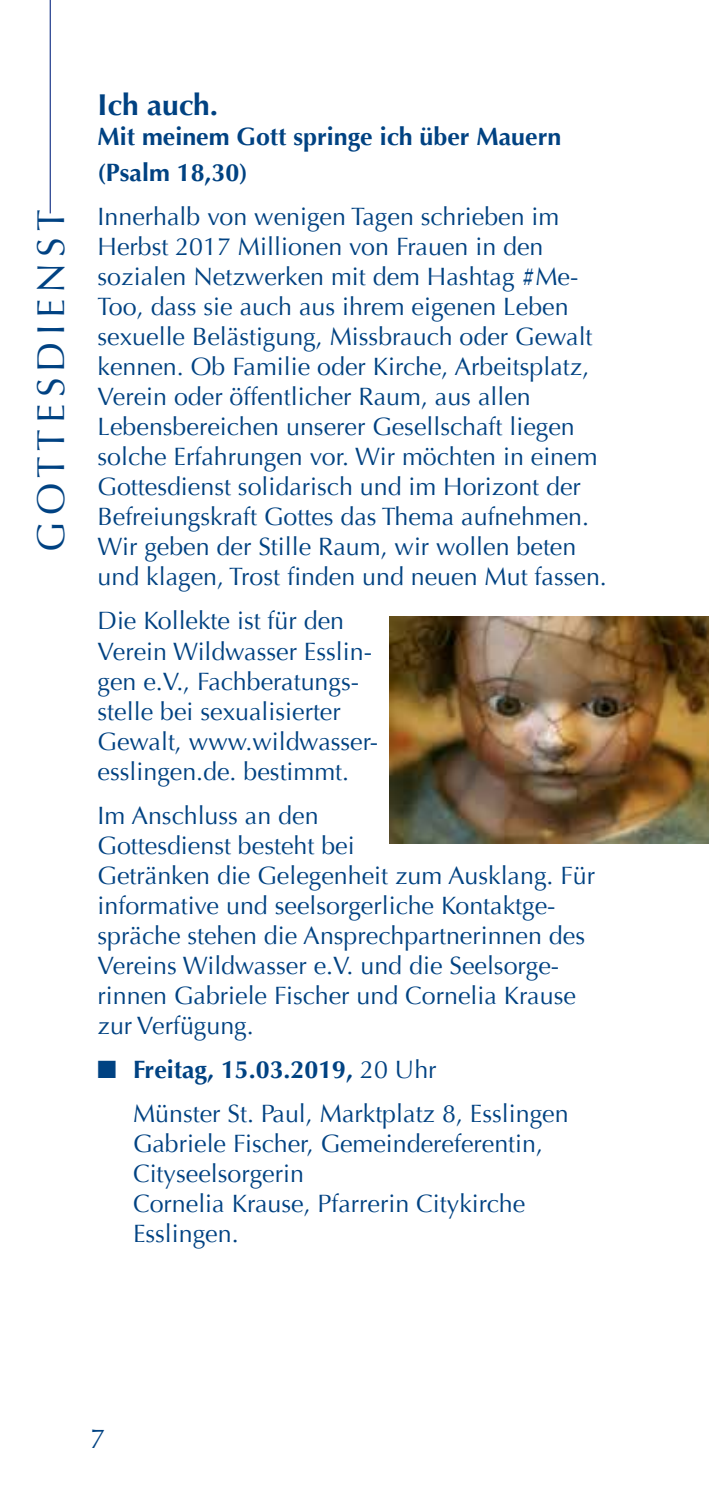
<style>
.page{position:relative;width:709px;height:1489px;background:#fff}
.page>*{position:absolute;margin:0;border:0;box-sizing:border-box;transform-origin:0 0}
.t1{font:38.75px "Optima";letter-spacing:.16em;color:#004282}
.t2{font:700 30px "Optima";color:#004282}
.t3{font:27.5px "Optima";color:#004282}
.t4{font:25px/30px "Optima";color:#004282}
.t5{font:700 25px/36px "Optima";color:#004282}
.s1{font-weight:700}
</style>
<div class="page">
<hr style="left:50px;top:0;width:1px;height:213px;background:#25408f">
<img style="left:390px;top:616px;width:319px;height:227px">
<h1 class="t1" style="left:29px;top:551px;width:343px;rotate:-90deg">GOTTESDIENST</h1>
<p class="t2" style="left:98px;top:87px;width:122px">Ich auch.</p>
<p class="t5" style="left:98px;top:119px;width:465px">Mit meinem Gott springe ich über Mauern (Psalm 18,30)</p>
<p class="t4" style="left:98px;top:202px;width:511px">Innerhalb von wenigen Tagen schrieben im Herbst 2017 Millionen von Frauen in den sozialen Netzwerken mit dem Hashtag #Me-Too, dass sie auch aus ihrem eigenen Leben sexuelle Belästigung, Missbrauch oder Gewalt kennen. Ob Familie oder Kirche, Arbeitsplatz, Verein oder öffentlicher Raum, aus allen Lebensbereichen unserer Gesellschaft liegen solche Erfahrungen vor. Wir möchten in einem Gottesdienst solidarisch und im Horizont der Befreiungskraft Gottes das Thema aufnehmen.<br>Wir geben der Stille Raum, wir wollen beten und klagen, Trost finden und neuen Mut fassen.</p>
<p class="t4" style="left:98px;top:606px;width:282px">Die Kollekte ist für den<br>Verein Wildwasser Esslin&shy;gen e.V., Fachberatungs&shy;stelle bei sexualisierter<br>Gewalt, www.wildwasser&shy;esslingen.de. bestimmt.</p>
<p class="t4" style="left:98px;top:800px;width:499px">Im Anschluss an den<br>Gottesdienst besteht bei<br>Getränken die Gelegenheit zum Ausklang. Für informative und seelsorgerliche Kontaktge&shy;spräche stehen die Ansprechpartnerinnen des Vereins Wildwasser e.V. und die Seelsorge&shy;rinnen Gabriele Fischer und Cornelia Krause zur Verfügung.</p>
<p class="t4" style="left:133px;top:1047px;width:437px;line-height:44.2px;text-indent:-35px">■ <span class="s1">Freitag, 15.03.2019,</span> 20 Uhr<br>Münster St. Paul, Marktplatz 8, Esslingen</p>
<p class="t4" style="left:133px;top:1129px;width:411px">Gabriele Fischer, Gemeindereferentin,<br>Cityseelsorgerin<br>Cornelia Krause, Pfarrerin Citykirche<br>Esslingen.</p>
<p class="t3" style="left:90px;top:1422px;width:17px">7</p>
</div>
